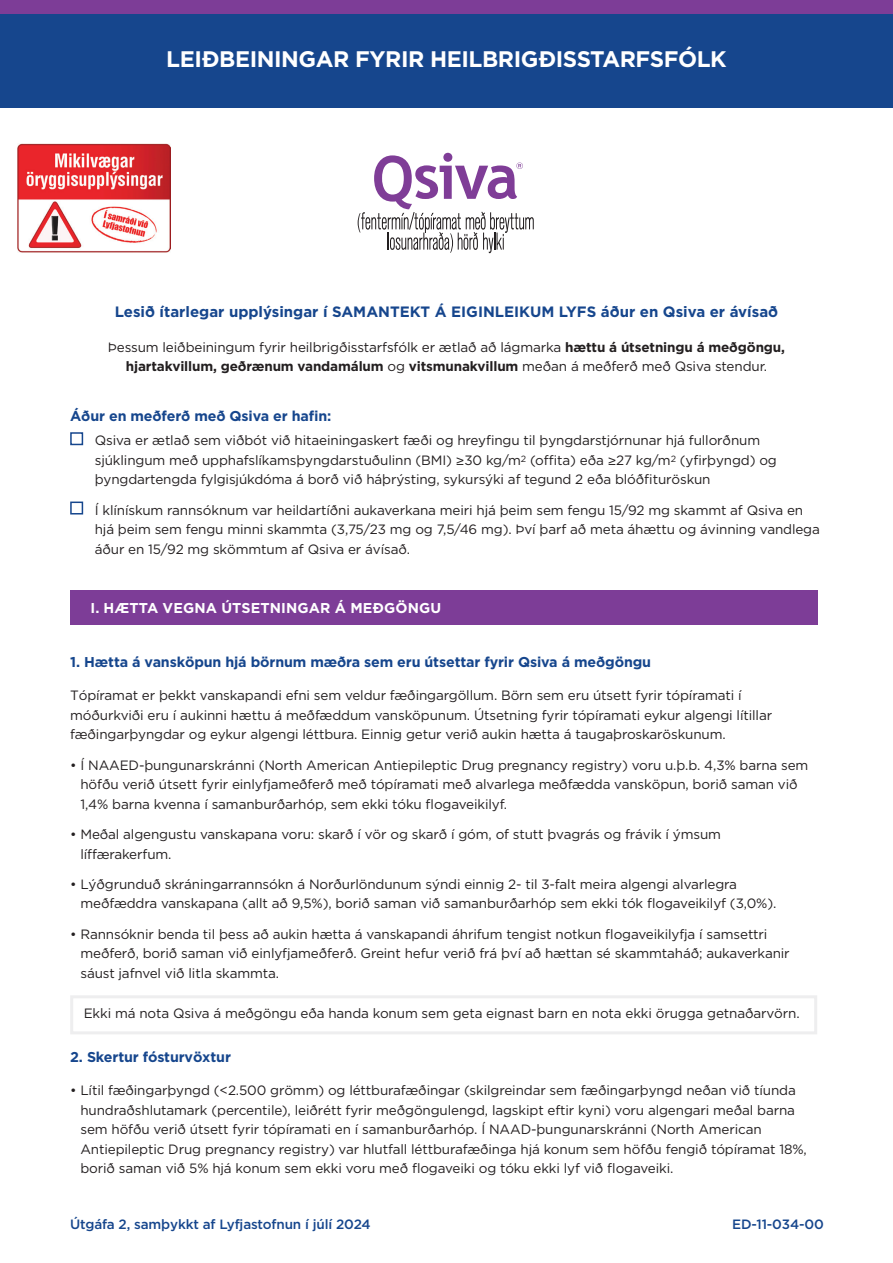
<style>
.page{position:relative;width:893px;height:1263px;background:#fff}
.page>*{position:absolute;margin:0;border:0;box-sizing:border-box;transform-origin:0 0}
.t1{font:700 22.5px "Gotham";letter-spacing:-.02em;color:#fff}
.t2{font:700 15px "Gotham";color:#16468d}
.t3{font:700 14.25px "Gotham Pro";letter-spacing:-.01em;color:#16468d}
.t4{font:700 14.25px "Gotham Pro";letter-spacing:.01em;color:#fff}
.t5{font:13.5px/19.5px "Gotham Pro";letter-spacing:-.01em;color:#231f20}
.t6{font:500 13.5px "Gotham Pro";letter-spacing:-.01em;color:#16468d}
.s1{font-weight:700}
</style>
<div class="page">
<div style="left:70px;top:432px;width:13px;height:13px;border:2px solid #16468d"></div>
<div style="left:70px;top:501px;width:13px;height:13px;border:2px solid #16468d"></div>
<div style="left:0;top:0;width:893px;height:108px;background:#16468d"></div>
<div style="left:0;top:0;width:893px;height:14px;background:#7d3d97"></div>
<div style="left:70px;top:590px;width:747px;height:35px;background:#7d3d97"></div>
<svg style="left:358px;top:153px;width:176px;height:100px"></svg>
<img style="left:18px;top:143px;width:153px;height:110px">
<div style="left:70px;top:995px;width:747px;height:39px;border:3px solid #eeeeef"></div>
<h1 class="t1" style="left:166px;top:44px;width:562px">LEIÐBEININGAR FYRIR HEILBRIGÐISSTARFSFÓLK</h1>
<p class="t2" style="left:115px;top:302px;width:665px">Lesið ítarlegar upplýsingar í SAMANTEKT Á EIGINLEIKUM LYFS áður en Qsiva er ávísað</p>
<p class="t5" style="left:108px;top:337px;width:679px;text-align:center">Þessum leiðbeiningum fyrir heilbrigðisstarfsfólk er ætlað að lágmarka <span class="s1">hættu á útsetningu á meðgöngu, hjartakvillum, geðrænum vandamálum</span> og <span class="s1">vitsmunakvillum</span> meðan á meðferð með Qsiva stendur.</p>
<p class="t3" style="left:70px;top:408px;width:263px">Áður en meðferð með Qsiva er hafin:</p>
<p class="t5" style="left:95px;top:431px;width:684px">Qsiva er ætlað sem viðbót við hitaeiningaskert fæði og hreyfingu til þyngdarstjórnunar hjá fullorðnum sjúklingum með upphafslíkamsþyngdarstuðulinn (BMI) ≥30 kg/m<sup>2</sup> (offita) eða ≥27 kg/m<sup>2</sup> (yfirþyngd) og þyngdartengda fylgisjúkdóma á borð við háþrýsting, sykursýki af tegund 2 eða blóðfituröskun</p>
<p class="t5" style="left:95px;top:500px;width:727px">Í klínískum rannsóknum var heildartíðni aukaverkana meiri hjá þeim sem fengu 15/92 mg skammt af Qsiva en hjá þeim sem fengu minni skammta (3,75/23 mg og 7,5/46 mg). Því þarf að meta áhættu og ávinning vandlega áður en 15/92 mg skömmtum af Qsiva er ávísað.</p>
<p class="t4" style="left:91px;top:599px;width:352px">I. HÆTTA VEGNA ÚTSETNINGAR Á MEÐGÖNGU</p>
<p class="t3" style="left:70px;top:654px;width:582px">1. Hætta á vansköpun hjá börnum mæðra sem eru útsettar fyrir Qsiva á meðgöngu</p>
<p class="t5" style="left:70px;top:686px;width:703px">Tópíramat er þekkt vanskapandi efni sem veldur fæðingargöllum. Börn sem eru útsett fyrir tópíramati í móðurkviði eru í aukinni hættu á meðfæddum vansköpunum. Útsetning fyrir tópíramati eykur algengi lítillar fæðingarþyngdar og eykur algengi léttbura. Einnig getur verið aukin hætta á taugaþroskaröskunum.</p>
<p class="t5" style="left:80px;top:755px;width:729px;text-indent:-10px">• Í NAAED-þungunarskránni (North American Antiepileptic Drug pregnancy registry) voru u.þ.b. 4,3% barna sem höfðu verið útsett fyrir einlyfjameðferð með tópíramati með alvarlega meðfædda vansköpun, borið saman við<br>1,4% barna kvenna í samanburðarhóp, sem ekki tóku flogaveikilyf.</p>
<p class="t5" style="left:80px;top:824px;width:642px;text-indent:-10px">• Meðal algengustu vanskapana voru: skarð í vör og skarð í góm, of stutt þvagrás og frávik í ýmsum líffærakerfum.</p>
<p class="t5" style="left:80px;top:874px;width:697px;text-indent:-10px">• Lýðgrunduð skráningarrannsókn á Norðurlöndunum sýndi einnig 2- til 3-falt meira algengi alvarlegra meðfæddra vanskapana (allt að 9,5%), borið saman við samanburðarhóp sem ekki tók flogaveikilyf (3,0%).</p>
<p class="t5" style="left:80px;top:924px;width:711px;text-indent:-10px">• Rannsóknir benda til þess að aukin hætta á vanskapandi áhrifum tengist notkun flogaveikilyfja í samsettri meðferð, borið saman við einlyfjameðferð. Greint hefur verið frá því að hættan sé skammtaháð; aukaverkanir sáust jafnvel við litla skammta.</p>
<p class="t5" style="left:84px;top:1004px;width:717px">Ekki má nota Qsiva á meðgöngu eða handa konum sem geta eignast barn en nota ekki örugga getnaðarvörn.</p>
<p class="t3" style="left:70px;top:1049px;width:162px">2. Skertur fósturvöxtur</p>
<p class="t5" style="left:80px;top:1081px;width:728px;text-indent:-10px">• Lítil fæðingarþyngd (&lt;2.500 grömm) og léttburafæðingar (skilgreindar sem fæðingarþyngd neðan við tíunda hundraðshlutamark (percentile), leiðrétt fyrir meðgöngulengd, lagskipt eftir kyni) voru algengari meðal barna sem höfðu verið útsett fyrir tópíramati en í samanburðarhóp. Í NAAD-þungunarskránni (North American Antiepileptic Drug pregnancy registry) var hlutfall léttburafæðinga hjá konum sem höfðu fengið tópíramat 18%, borið saman við 5% hjá konum sem ekki voru með flogaveiki og tóku ekki lyf við flogaveiki.</p>
<p class="t6" style="left:70px;top:1217px;width:302px">Útgáfa 2, samþykkt af Lyfjastofnun í júlí 2024</p>
<p class="t6" style="left:732px;top:1217px;width:93px">ED-11-034-00</p>
</div>
